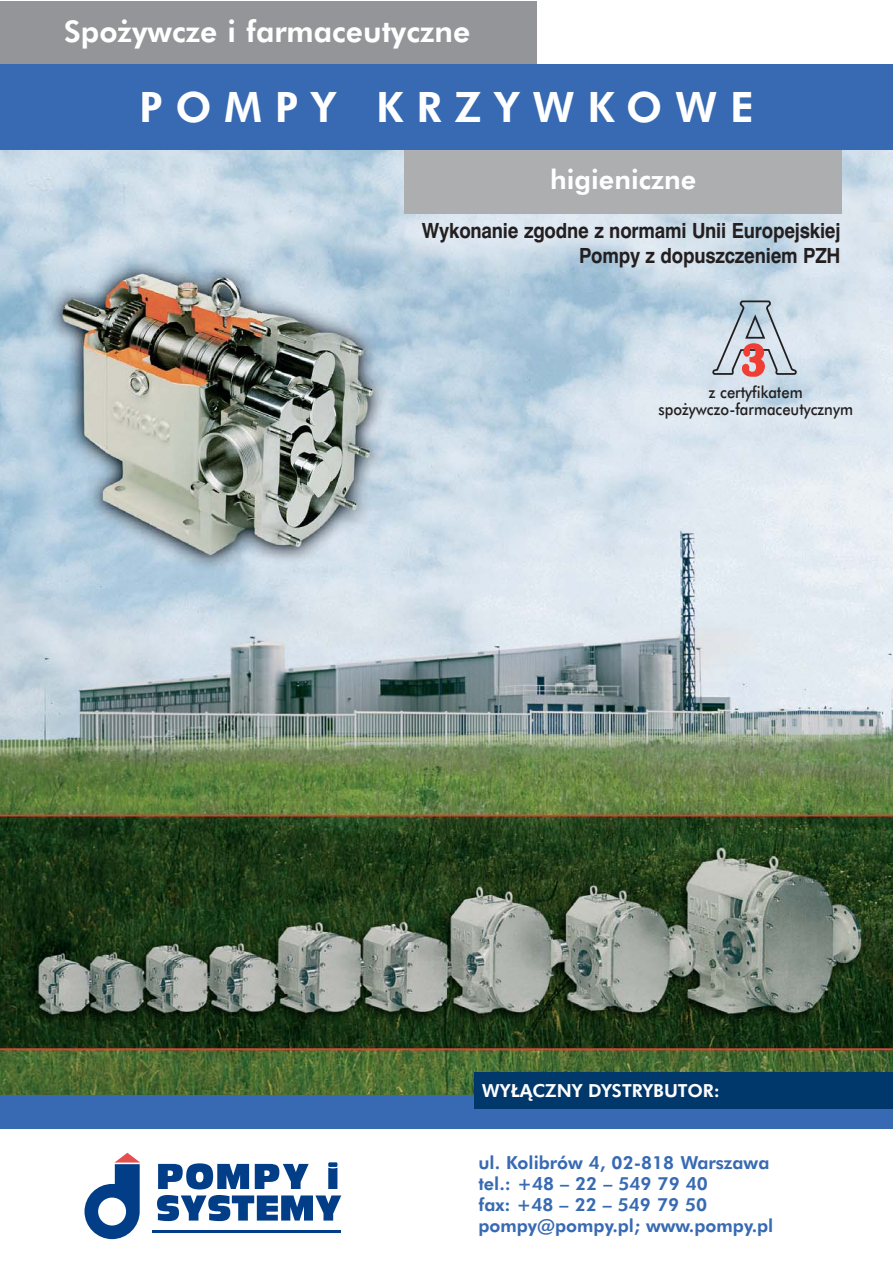
<style>
.page{position:relative;width:893px;height:1263px;background:#fff}
.page>*{position:absolute;margin:0;border:0;box-sizing:border-box;transform-origin:0 0}
.t1{font:800 42px "Futura PL";letter-spacing:.305em;color:#fff}
.t2{font:800 30px "Futura PL";color:#fff}
.t3{font:800 27px "Futura PL";color:#fff}
.t4{font:700 20.85px/25.5px "Swiss 721 PL";letter-spacing:-.01em;color:#231f20;text-align:right;scale:.9 1}
.t5{font:800 18px/21px "Futura PL";color:#376ab3}
.t6{font:800 18px "Futura PL";color:#fff}
.t7{font:500 16.5px/16.5px "Futura PL";color:#231f20;text-align:center;scale:.9 1}
</style>
<div class="page">
<img style="left:0;top:150px;width:893px;height:945px">
<div style="left:0;top:1px;width:536px;height:64px;background:#939598"></div>
<div style="left:0;top:1095px;width:893px;height:34px;background:#376ab3"></div>
<div style="left:404px;top:150px;width:438px;height:63px;background:#acaeb0"></div>
<div style="left:0;top:65px;width:893px;height:85px;background:#376ab3"></div>
<svg style="left:157px;top:1195px;width:184px;height:26px"></svg>
<svg style="left:158px;top:1163px;width:91px;height:26px"></svg>
<svg style="left:255px;top:1164px;width:54px;height:25px"></svg>
<svg style="left:328px;top:1162px;width:9px;height:27px"></svg>
<svg style="left:85px;top:1153px;width:55px;height:86px"></svg>
<hr style="left:152px;top:1230px;width:189px;height:2px;background:#023e88">
<div style="left:474px;top:1072px;width:419px;height:37px;background:#00386c"></div>
<svg style="left:713px;top:300px;width:84px;height:77px;background:#c0bfc8"></svg>
<h2 class="t2" style="left:64px;top:19px;width:408px">Spo˝ywcze i farmaceutyczne</h2>
<h1 class="t1" style="left:139px;top:89px;width:616px">POMPY KRZYWKOWE</h1>
<h3 class="t3" style="left:550px;top:168px;width:148px">higieniczne</h3>
<p class="t4" style="left:422px;top:220px;width:467px">Wykonanie zgodne z normami Unii Europejskiej<br>Pompy z dopuszczeniem PZH</p>
<p class="t7" style="left:658px;top:386px;width:218px">z certyfikatem spo˝ywczo-farmaceutycznym</p>
<p class="t6" style="left:482px;top:1083px;width:239px">WY¸ÑCZNY DYSTRYBUTOR:</p>
<p class="t5" style="left:478px;top:1154px;width:296px">ul. Kolibrów 4, 02-818 Warszawa tel.: +48 – 22 – 549 79 40<br>fax: +48 – 22 – 549 79 50 pompy@pompy.pl; www.pompy.pl</p>
</div>
